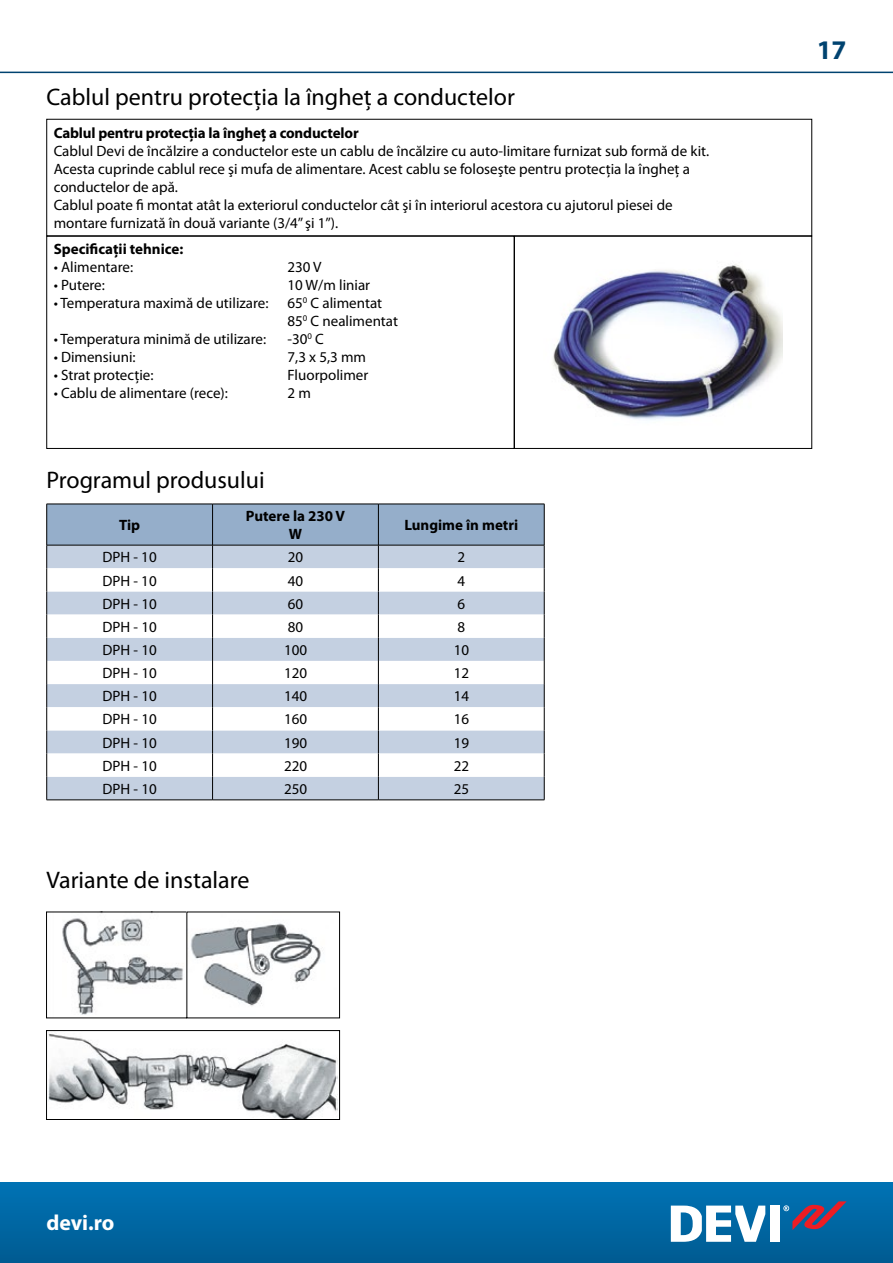
<style>
.page{position:relative;width:893px;height:1263px;background:#fff}
.page>*{position:absolute;margin:0;border:0;box-sizing:border-box;transform-origin:0 0}
.t1{font:700 27px "Myriad Pro";color:#004370}
.t2{font:24px "Myriad Pro";color:#000}
.t3{font:700 21.75px "Myriad Pro";letter-spacing:-.005em;color:#fff}
.t4{font:15px/18px "Myriad Pro";color:#000}
.t5{font:700 15px/18px "Myriad Pro";letter-spacing:-.01em;color:#000;text-align:center}
</style>
<div class="page">
<div style="left:0;top:1182px;width:893px;height:81px;background:linear-gradient(to bottom,#0073b5,#005b91)"></div>
<div style="left:770px;top:1205px;width:10px;height:37px;background:#fff"></div>
<svg style="left:671px;top:1205px;width:94px;height:37px"></svg>
<svg style="left:783px;top:1201px;width:64px;height:29px;background:#4c527e"></svg>
<hr style="left:0;top:72px;width:893px;height:1px;background:#004370">
<img style="left:552px;top:264px;width:230px;height:156px">
<div style="left:514px;top:236px;width:298px;height:213px;border:1px solid #000"></div>
<div style="left:47px;top:119px;width:765px;height:117px;border:1px solid #000"></div>
<div style="left:47px;top:236px;width:467px;height:213px;border:1px solid #000"></div>
<hr style="left:47px;top:800px;width:166px;height:1px;background:#000">
<svg style="left:46px;top:504px;width:499px;height:296px"></svg>
<hr style="left:213px;top:800px;width:165px;height:1px;background:#000">
<hr style="left:378px;top:800px;width:166px;height:1px;background:#000">
<img style="left:62px;top:918px;width:121px;height:97px">
<img style="left:191px;top:923px;width:132px;height:83px">
<img style="left:48px;top:1033px;width:290px;height:85px">
<div style="left:46px;top:1030px;width:294px;height:90px;border:1px solid #000"></div>
<h2 class="t2" style="left:47px;top:82px;width:470px">Cablul pentru protecţia la îngheţ a conductelor</h2>
<p class="t5" style="left:54px;top:123px;width:306px">Cablul pentru protecţia la îngheţ a conductelor</p>
<p class="t4" style="left:54px;top:141px;width:657px">Cablul Devi de încălzire a conductelor este un cablu de încălzire cu auto-limitare furnizat sub formă de kit.<br>Acesta cuprinde cablul rece şi mufa de alimentare. Acest cablu se foloseşte pentru protecţia la îngheţ a conductelor de apă.<br>Cablul poate fi montat atât la exteriorul conductelor cât şi în interiorul acestora cu ajutorul piesei de montare furnizată în două variante (3/4’’ şi 1’’).</p>
<p class="t5" style="left:54px;top:240px;width:131px">Specificaţii tehnice:</p>
<p class="t4" style="left:54px;top:258px;width:81px">• Alimentare:</p>
<p class="t4" style="left:288px;top:258px;width:36px">230 V</p>
<p class="t4" style="left:54px;top:276px;width:53px">• Putere:</p>
<p class="t4" style="left:288px;top:276px;width:84px">10 W/m liniar</p>
<p class="t4" style="left:54px;top:294px;width:216px">• Temperatura maximă de utilizare:</p>
<p class="t4" style="left:288px;top:294px;width:112px">65<sup>0</sup> C alimentat<br>85<sup>0</sup> C nealimentat</p>
<p class="t4" style="left:54px;top:330px;width:214px">• Temperatura minimă de utilizare:</p>
<p class="t4" style="left:288px;top:330px;width:38px">-30<sup>0</sup> C</p>
<p class="t4" style="left:54px;top:348px;width:83px">• Dimensiuni:</p>
<p class="t4" style="left:288px;top:348px;width:80px">7,3 x 5,3 mm</p>
<p class="t4" style="left:54px;top:366px;width:101px">• Strat protecţie:</p>
<p class="t4" style="left:288px;top:366px;width:82px">Fluorpolimer</p>
<p class="t4" style="left:54px;top:384px;width:176px">• Cablu de alimentare (rece):</p>
<p class="t4" style="left:288px;top:384px;width:25px">2 m</p>
<h2 class="t2" style="left:47px;top:465px;width:220px">Programul produsului</h2>
<p class="t5" style="left:119px;top:516px;width:22px">Tip</p>
<p class="t5" style="left:246px;top:507px;width:101px">Putere la 230 V<br>W</p>
<p class="t5" style="left:404px;top:516px;width:115px">Lungime în metri</p>
<p class="t4" style="left:103px;top:548px;width:56px">DPH - 10</p>
<p class="t4" style="left:288px;top:548px;width:17px">20</p>
<p class="t4" style="left:457px;top:548px;width:9px">2</p>
<p class="t4" style="left:103px;top:571px;width:56px">DPH - 10</p>
<p class="t4" style="left:288px;top:571px;width:17px">40</p>
<p class="t4" style="left:457px;top:571px;width:9px">4</p>
<p class="t4" style="left:103px;top:594px;width:56px">DPH - 10</p>
<p class="t4" style="left:288px;top:594px;width:17px">60</p>
<p class="t4" style="left:457px;top:594px;width:9px">6</p>
<p class="t4" style="left:103px;top:617px;width:56px">DPH - 10</p>
<p class="t4" style="left:288px;top:617px;width:17px">80</p>
<p class="t4" style="left:457px;top:617px;width:9px">8</p>
<p class="t4" style="left:103px;top:641px;width:56px">DPH - 10</p>
<p class="t4" style="left:284px;top:641px;width:25px">100</p>
<p class="t4" style="left:454px;top:641px;width:17px">10</p>
<p class="t4" style="left:103px;top:664px;width:56px">DPH - 10</p>
<p class="t4" style="left:284px;top:664px;width:25px">120</p>
<p class="t4" style="left:454px;top:664px;width:17px">12</p>
<p class="t4" style="left:103px;top:687px;width:56px">DPH - 10</p>
<p class="t4" style="left:284px;top:687px;width:25px">140</p>
<p class="t4" style="left:454px;top:687px;width:17px">14</p>
<p class="t4" style="left:103px;top:710px;width:56px">DPH - 10</p>
<p class="t4" style="left:284px;top:710px;width:25px">160</p>
<p class="t4" style="left:454px;top:710px;width:17px">16</p>
<p class="t4" style="left:103px;top:733px;width:56px">DPH - 10</p>
<p class="t4" style="left:284px;top:733px;width:25px">190</p>
<p class="t4" style="left:454px;top:733px;width:17px">19</p>
<p class="t4" style="left:103px;top:756px;width:56px">DPH - 10</p>
<p class="t4" style="left:284px;top:756px;width:25px">220</p>
<p class="t4" style="left:454px;top:756px;width:17px">22</p>
<p class="t4" style="left:103px;top:780px;width:56px">DPH - 10</p>
<p class="t4" style="left:284px;top:780px;width:25px">250</p>
<p class="t4" style="left:454px;top:780px;width:17px">25</p>
<h2 class="t2" style="left:47px;top:865px;width:204px">Variante de instalare</h2>
<h1 class="t1" style="left:817px;top:32px;width:31px">17</h1>
<h3 class="t3" style="left:46px;top:1208px;width:70px">devi.ro</h3>
</div>
